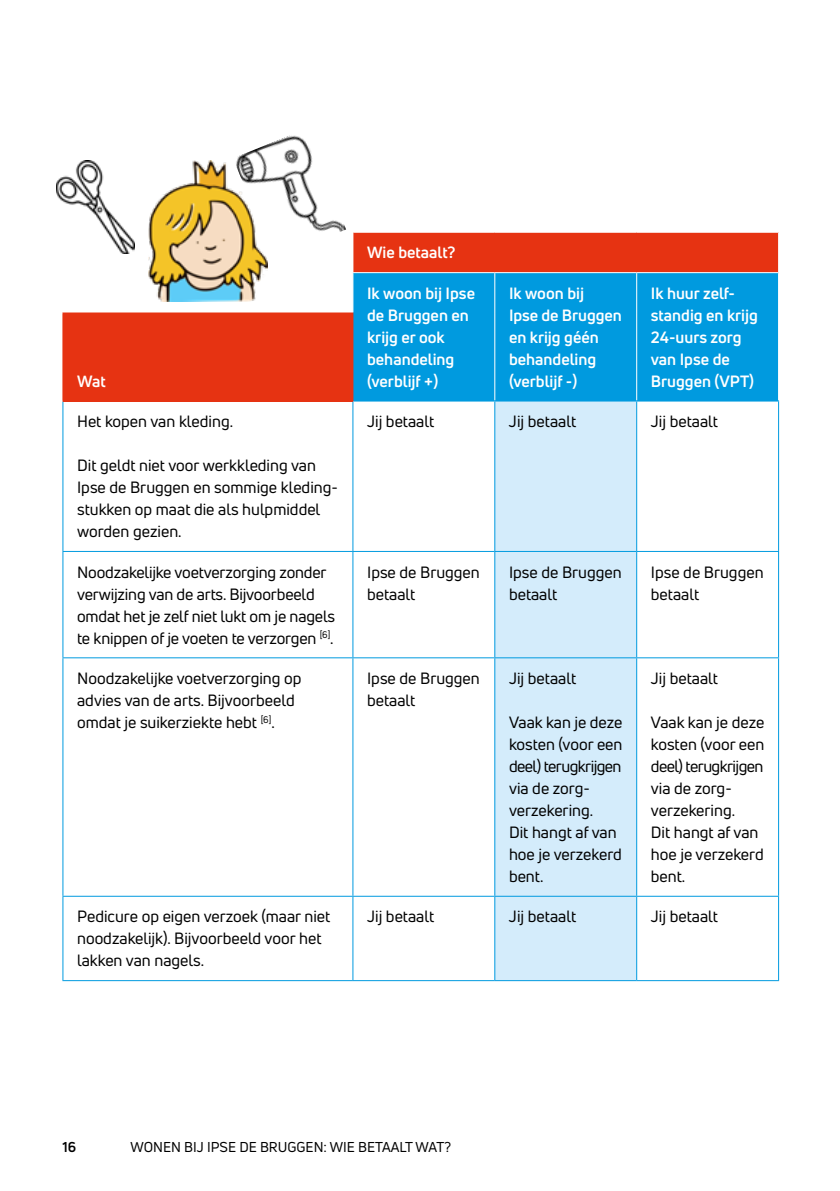
<style>
.page{position:relative;width:840px;height:1191px;background:#fff}
.page>*{position:absolute;margin:0;border:0;box-sizing:border-box;transform-origin:0 0}
.t1{font:16px/22px "Uni Neue";color:#000}
.t2{font:700 16px/22px "Uni Neue";color:#fff}
.t3{font:14px "Uni Neue";color:#000}
.t4{font:700 14px "Uni Neue";color:#000}
</style>
<div class="page">
<div style="left:353px;top:232px;width:425px;height:41px;background:#e63312"></div>
<div style="left:353px;top:273px;width:424px;height:127px;background:#009adf"></div>
<div style="left:63px;top:313px;width:290px;height:88px;background:#e63312"></div>
<svg style="left:495px;top:401px;width:140px;height:579px;fill:#d4ecfb"></svg>
<hr style="left:62px;top:401px;width:1px;height:150px;background:#009adf">
<hr style="left:62px;top:551px;width:291px;height:1px;background:#009adf">
<hr style="left:62px;top:552px;width:1px;height:105px;background:#009adf">
<hr style="left:62px;top:657px;width:291px;height:1px;background:#009adf">
<hr style="left:62px;top:658px;width:1px;height:237px;background:#009adf">
<hr style="left:62px;top:895px;width:291px;height:1px;background:#009adf">
<hr style="left:62px;top:896px;width:1px;height:84px;background:#009adf">
<hr style="left:62px;top:980px;width:291px;height:1px;background:#009adf">
<hr style="left:352px;top:232px;width:142px;height:1px;background:#fff">
<hr style="left:494px;top:232px;width:142px;height:1px;background:#fff">
<hr style="left:636px;top:232px;width:142px;height:1px;background:#fff">
<hr style="left:777px;top:233px;width:1px;height:39px;background:#fff">
<hr style="left:352px;top:272px;width:142px;height:1px;background:#fff">
<hr style="left:494px;top:272px;width:142px;height:1px;background:#fff">
<hr style="left:494px;top:273px;width:1px;height:40px;background:#fff">
<hr style="left:636px;top:272px;width:142px;height:1px;background:#fff">
<hr style="left:635px;top:273px;width:1px;height:40px;background:#fff">
<hr style="left:494px;top:313px;width:1px;height:87px;background:#fff">
<hr style="left:635px;top:313px;width:1px;height:87px;background:#fff">
<hr style="left:353px;top:400px;width:141px;height:1px;background:#009adf">
<hr style="left:352px;top:401px;width:1px;height:150px;background:#009adf">
<hr style="left:494px;top:400px;width:142px;height:1px;background:#009adf">
<hr style="left:494px;top:401px;width:1px;height:150px;background:#009adf">
<hr style="left:636px;top:400px;width:142px;height:1px;background:#009adf">
<hr style="left:635px;top:401px;width:1px;height:150px;background:#009adf">
<hr style="left:777px;top:401px;width:1px;height:150px;background:#009adf">
<hr style="left:353px;top:551px;width:141px;height:1px;background:#009adf">
<hr style="left:352px;top:552px;width:1px;height:105px;background:#009adf">
<hr style="left:494px;top:551px;width:142px;height:1px;background:#009adf">
<hr style="left:494px;top:552px;width:1px;height:105px;background:#009adf">
<hr style="left:636px;top:551px;width:142px;height:1px;background:#009adf">
<hr style="left:635px;top:552px;width:1px;height:105px;background:#009adf">
<hr style="left:777px;top:552px;width:1px;height:105px;background:#009adf">
<hr style="left:353px;top:657px;width:141px;height:1px;background:#009adf">
<hr style="left:352px;top:658px;width:1px;height:237px;background:#009adf">
<hr style="left:494px;top:657px;width:142px;height:1px;background:#009adf">
<hr style="left:494px;top:658px;width:1px;height:237px;background:#009adf">
<hr style="left:636px;top:657px;width:142px;height:1px;background:#009adf">
<hr style="left:635px;top:658px;width:1px;height:237px;background:#009adf">
<hr style="left:777px;top:658px;width:1px;height:237px;background:#009adf">
<hr style="left:353px;top:895px;width:141px;height:1px;background:#009adf">
<hr style="left:352px;top:896px;width:1px;height:84px;background:#009adf">
<hr style="left:494px;top:895px;width:142px;height:1px;background:#009adf">
<hr style="left:494px;top:896px;width:1px;height:84px;background:#009adf">
<hr style="left:636px;top:895px;width:142px;height:1px;background:#009adf">
<hr style="left:635px;top:896px;width:1px;height:84px;background:#009adf">
<hr style="left:777px;top:896px;width:1px;height:84px;background:#009adf">
<hr style="left:353px;top:980px;width:141px;height:1px;background:#009adf">
<hr style="left:494px;top:980px;width:142px;height:1px;background:#009adf">
<hr style="left:636px;top:980px;width:142px;height:1px;background:#009adf">
<hr style="left:62px;top:312px;width:291px;height:1px;background:#e63312">
<hr style="left:62px;top:313px;width:1px;height:87px;background:#e63312">
<hr style="left:62px;top:400px;width:291px;height:1px;background:#e63312">
<img style="left:57px;top:161px;width:78px;height:92px">
<img style="left:148px;top:161px;width:119px;height:140px">
<img style="left:233px;top:135px;width:113px;height:124px">
<p class="t2" style="left:367px;top:241px;width:90px">Wie betaalt?</p>
<p class="t2" style="left:367px;top:282px;width:109px">Ik woon bij Ipse de Bruggen en krijg er ook behandeling (verblijf +)</p>
<p class="t2" style="left:508px;top:282px;width:114px">Ik woon bij<br>Ipse de Bruggen en krijg géén behandeling (verblijf -)</p>
<p class="t2" style="left:650px;top:282px;width:108px">Ik huur zelf&shy;standig en krijg<br>24-uurs zorg van Ipse de</p>
<p class="t2" style="left:77px;top:370px;width:30px">Wat</p>
<p class="t2" style="left:650px;top:370px;width:105px">Bruggen (VPT)</p>
<p class="t1" style="left:77px;top:410px;width:157px">Het kopen van kleding.</p>
<p class="t1" style="left:77px;top:454px;width:262px">Dit geldt niet voor werkkleding van<br>Ipse de Bruggen en sommige kleding&shy;stukken op maat die als hulpmiddel worden gezien.</p>
<p class="t1" style="left:367px;top:410px;width:69px">Jij betaalt</p>
<p class="t1" style="left:508px;top:410px;width:69px">Jij betaalt</p>
<p class="t1" style="left:650px;top:410px;width:69px">Jij betaalt</p>
<p class="t1" style="left:77px;top:561px;width:259px">Noodzakelijke voetverzorging zonder verwijzing van de arts. Bijvoorbeeld omdat het je zelf niet lukt om je nagels te knippen of je voeten te verzorgen <sup>[6]</sup>.</p>
<p class="t1" style="left:367px;top:561px;width:114px">Ipse de Bruggen betaalt</p>
<p class="t1" style="left:508px;top:561px;width:114px">Ipse de Bruggen betaalt</p>
<p class="t1" style="left:650px;top:561px;width:114px">Ipse de Bruggen betaalt</p>
<p class="t1" style="left:77px;top:667px;width:226px">Noodzakelijke voetverzorging op advies van de arts. Bijvoorbeeld omdat je suikerziekte hebt <sup>[6]</sup>.</p>
<p class="t1" style="left:367px;top:667px;width:114px">Ipse de Bruggen betaalt</p>
<p class="t1" style="left:508px;top:667px;width:69px">Jij betaalt</p>
<p class="t1" style="left:650px;top:667px;width:69px">Jij betaalt</p>
<p class="t1" style="left:650px;top:711px;width:115px">Vaak kan je deze kosten (voor een deel) terugkrijgen via de zorg&shy;verzekering.<br>Dit hangt af van hoe je verzekerd bent.</p>
<p class="t1" style="left:508px;top:711px;width:115px">Vaak kan je deze kosten (voor een deel) terugkrijgen via de zorg&shy;verzekering.<br>Dit hangt af van hoe je verzekerd bent.</p>
<p class="t1" style="left:77px;top:905px;width:255px">Pedicure op eigen verzoek (maar niet noodzakelijk). Bijvoorbeeld voor het lakken van nagels.</p>
<p class="t1" style="left:367px;top:905px;width:69px">Jij betaalt</p>
<p class="t1" style="left:508px;top:905px;width:69px">Jij betaalt</p>
<p class="t1" style="left:650px;top:905px;width:69px">Jij betaalt</p>
<p class="t4" style="left:62px;top:1138px;width:15px">16</p>
<p class="t3" style="left:130px;top:1138px;width:322px">WONEN BIJ IPSE DE BRUGGEN: WIE BETAALT WAT?</p>
</div>
